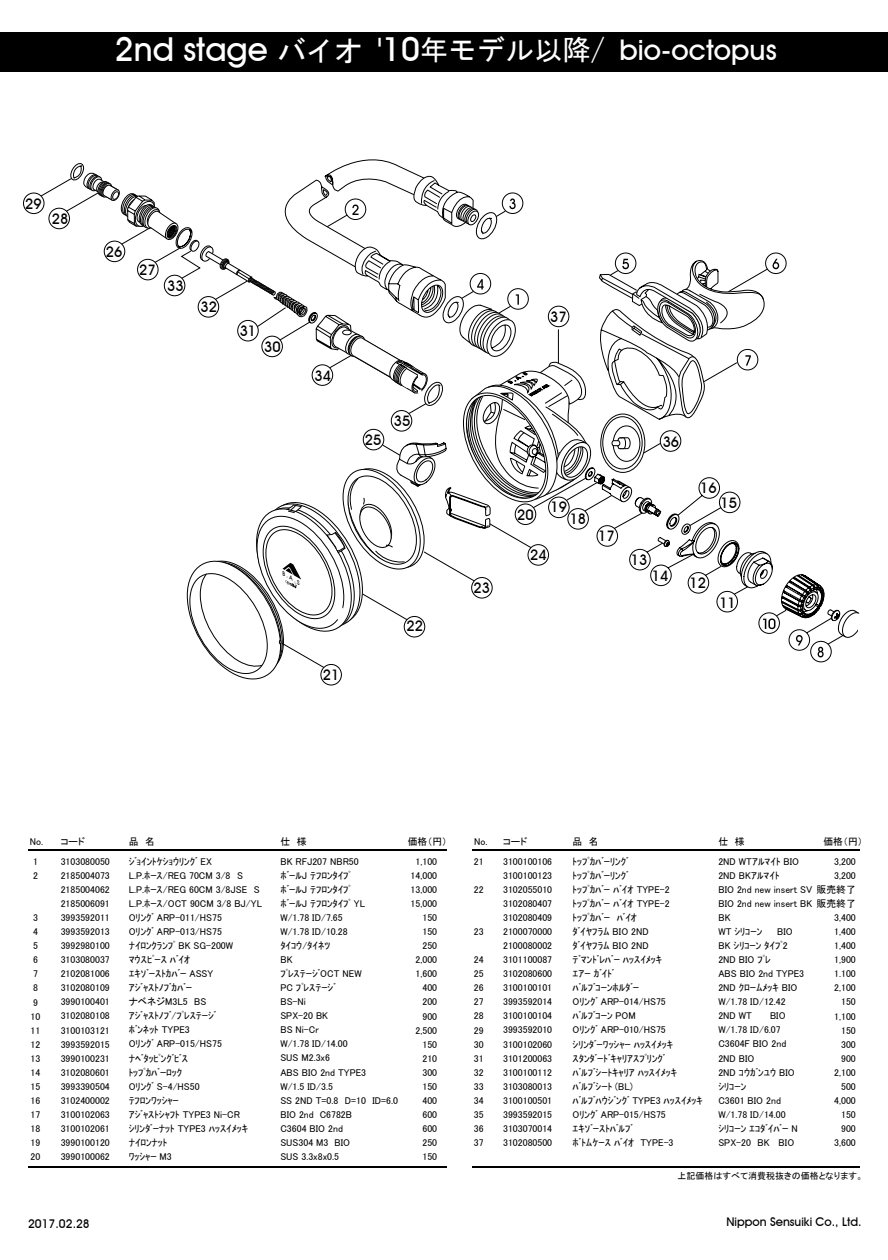
<style>
.page{position:relative;width:888px;height:1260px;background:#fff}
.page>*{position:absolute;margin:0;border:0;box-sizing:border-box;transform-origin:0 0}
.t1{font:500 33px "Avant Garde IT Cby BT";color:#fff}
.t2{font:500 14.55px "Avant Garde IT Cby BT";color:#000}
.t3{font:500 12px "Avant Garde IT Cby BT";color:#000}
.t4{font:9.9px/14.1px "MS P Gothic";color:#000}
.t5{font:9px "MS P Gothic";color:#000}
.t6{font:italic 500 5.25px "Avant Garde IT Cby BT";color:#000;scale:1.15 1}
.s1{font-family:"MS Gothic";font-weight:400;font-size:28.5px}
.s2{font-size:28.5px}
</style>
<div class="page">
<div style="left:0;top:32px;width:888px;height:39px;background:#000"></div>
<svg style="left:23px;top:162px;width:837px;height:524px"></svg>
<hr style="left:28px;top:850px;width:419px;height:1px;background:#000">
<hr style="left:472px;top:850px;width:388px;height:1px;background:#000">
<hr style="left:28px;top:1166px;width:419px;height:2px;background:#000">
<hr style="left:472px;top:1166px;width:388px;height:2px;background:#000">
<h1 class="t1" style="left:115px;top:29px;width:663px">2nd stage <span class="s1">バイオ</span> '10<span class="s1">年モデル以降/</span> <span class="s2">bio-octopus</span></h1>
<h2 class="t2" style="left:25px;top:195px;width:18px">29</h2>
<h2 class="t2" style="left:52px;top:210px;width:18px">28</h2>
<h2 class="t2" style="left:106px;top:243px;width:18px">26</h2>
<h2 class="t2" style="left:139px;top:261px;width:18px">27</h2>
<h2 class="t2" style="left:167px;top:277px;width:18px">33</h2>
<h2 class="t2" style="left:200px;top:298px;width:18px">32</h2>
<h2 class="t2" style="left:240px;top:322px;width:18px">31</h2>
<h2 class="t2" style="left:264px;top:338px;width:18px">30</h2>
<h2 class="t2" style="left:314px;top:367px;width:18px">34</h2>
<h2 class="t2" style="left:365px;top:431px;width:18px">25</h2>
<h2 class="t2" style="left:394px;top:412px;width:18px">35</h2>
<p class="t6" style="left:285px;top:571px;width:19px;rotate:30deg">B . A . S</p>
<h2 class="t2" style="left:323px;top:666px;width:18px">21</h2>
<h2 class="t2" style="left:406px;top:617px;width:18px">22</h2>
<h2 class="t2" style="left:550px;top:308px;width:18px">37</h2>
<h2 class="t2" style="left:474px;top:579px;width:18px">23</h2>
<h2 class="t2" style="left:517px;top:506px;width:18px">20</h2>
<h2 class="t2" style="left:550px;top:498px;width:18px">19</h2>
<h2 class="t2" style="left:570px;top:510px;width:18px">18</h2>
<h2 class="t2" style="left:530px;top:546px;width:18px">24</h2>
<h2 class="t2" style="left:598px;top:527px;width:18px">17</h2>
<h2 class="t2" style="left:663px;top:433px;width:18px">36</h2>
<h2 class="t2" style="left:700px;top:479px;width:18px">16</h2>
<h2 class="t2" style="left:721px;top:494px;width:18px">15</h2>
<h2 class="t2" style="left:631px;top:551px;width:18px">13</h2>
<h2 class="t2" style="left:652px;top:567px;width:18px">14</h2>
<h2 class="t2" style="left:689px;top:574px;width:18px">12</h2>
<h2 class="t2" style="left:719px;top:594px;width:18px">11</h2>
<p class="t4" style="left:30px;top:834px;width:57px">No. コード</p>
<p class="t4" style="left:129px;top:834px;width:28px">品　名</p>
<p class="t4" style="left:280px;top:834px;width:28px">仕　様</p>
<p class="t4" style="left:408px;top:834px;width:41px">価格（円）</p>
<p class="t4" style="left:474px;top:834px;width:55px">No. コード</p>
<p class="t4" style="left:573px;top:834px;width:28px">品　名</p>
<p class="t4" style="left:718px;top:834px;width:28px">仕　様</p>
<p class="t4" style="left:823px;top:834px;width:41px">価格（円）</p>
<p class="t4" style="left:33px;top:854px;width:6px">1<br>2</p>
<p class="t4" style="left:31px;top:911px;width:11px">3<br>4<br>5<br>6<br>7<br>8<br>9<br>10<br>11<br>12<br>13<br>14<br>15<br>16<br>17<br>18<br>19<br>20</p>
<p class="t4" style="left:129px;top:854px;width:135px">ｼﾞｮｲﾝﾄｹｼｮｳﾘﾝｸﾞ EX<br>L.P.ﾎｰｽ/REG 70CM 3/8　S<br>L.P.ﾎｰｽ/REG 60CM 3/8JSE　S<br>L.P.ﾎｰｽ/OCT 90CM 3/8 BJ/YL<br>Oﾘﾝｸﾞ ARP-011/HS75<br>Oﾘﾝｸﾞ ARP-013/HS75<br>ﾅｲﾛﾝｸﾗﾝﾌﾟ BK SG-200W<br>ﾏｳｽﾋﾟｰｽ ﾊﾞｲｵ<br>ｴｷｿﾞｰｽﾄｶﾊﾞｰ ASSY<br>ｱｼﾞｬｽﾄﾉﾌﾞｶﾊﾞｰ<br>ナベネジM3L5　BS<br>ｱｼﾞｬｽﾄﾉﾌﾞ/ﾌﾟﾚｽﾃｰｼﾞ<br>ﾎﾞﾝﾈｯﾄ TYPE3<br>Oﾘﾝｸﾞ ARP-015/HS75<br>ﾅﾍﾞﾀｯﾋﾟﾝｸﾞﾋﾞｽ<br>ﾄｯﾌﾟｶﾊﾞｰﾛｯｸ<br>Oﾘﾝｸﾞ S-4/HS50<br>ﾃﾌﾛﾝﾜｯｼｬｰ<br>ｱｼﾞｬｽﾄｼｬﾌﾄ TYPE3 Ni-CR<br>ｼﾘﾝﾀﾞｰﾅｯﾄ TYPE3 ﾊｯｽｲﾒｯｷ<br>ﾅｲﾛﾝﾅｯﾄ<br>ﾜｯｼｬｰ M3</p>
<p class="t4" style="left:280px;top:854px;width:119px">BK RFJ207 NBR50<br>ﾎﾞｰﾙJ ﾃﾌﾛﾝﾀｲﾌﾟ<br>ﾎﾞｰﾙJ ﾃﾌﾛﾝﾀｲﾌﾟ<br>ﾎﾞｰﾙJ ﾃﾌﾛﾝﾀｲﾌﾟ YL<br>W/1.78 ID/7.65<br>W/1.78 ID/10.28<br>ﾀｲｺｳ/ﾀｲﾈﾂ<br>BK<br>ﾌﾟﾚｽﾃｰｼﾞOCT NEW<br>PC ﾌﾟﾚｽﾃｰｼﾞ<br>BS-Ni<br>SPX-20 BK<br>BS Ni-Cr<br>W/1.78 ID/14.00<br>SUS M2.3x6<br>ABS BIO 2nd TYPE3<br>W/1.5 ID/3.5<br>SS 2ND T=0.8　D=10　ID=6.0<br>BIO 2nd C6782B<br>C3604 BIO 2nd<br>SUS304 M3 BIO<br>SUS 3.3x8x0.5</p>
<p class="t4" style="left:503px;top:854px;width:51px;text-align:justify">3100100106<br>3100100123<br>3102055010<br>3102080407<br>3102080409<br>2100070000<br>2100080002<br>3101100087<br>3102080600<br>3100100101<br>3993592014<br>3100100104<br>3993592010<br>3100102060<br>3101200063<br>3100100112<br>3103080013<br>3100100501<br>3993592015<br>3103070014<br>3102080500</p>
<p class="t4" style="left:573px;top:854px;width:132px">ﾄｯﾌﾟｶﾊﾞｰﾘﾝｸﾞ<br>ﾄｯﾌﾟｶﾊﾞｰﾘﾝｸﾞ<br>ﾄｯﾌﾟｶﾊﾞｰ ﾊﾞｲｵ TYPE-2<br>ﾄｯﾌﾟｶﾊﾞｰ ﾊﾞｲｵ TYPE-2<br>ﾄｯﾌﾟｶﾊﾞｰ　ﾊﾞｲｵ<br>ﾀﾞｲﾔﾌﾗﾑ BIO 2ND<br>ﾀﾞｲﾔﾌﾗﾑ BIO 2ND<br>ﾃﾞﾏﾝﾄﾞﾚﾊﾞｰ ﾊｯｽｲﾒｯｷ<br>ｴｱｰ ｶﾞｲﾄﾞ<br>ﾊﾞﾙﾌﾞｺｰﾝﾎﾙﾀﾞｰ<br>Oﾘﾝｸﾞ ARP-014/HS75<br>ﾊﾞﾙﾌﾞｺｰﾝ POM<br>Oﾘﾝｸﾞ ARP-010/HS75<br>ｼﾘﾝﾀﾞｰﾜｯｼｬｰ ﾊｯｽｲﾒｯｷ<br>ｽﾀﾝﾀﾞｰﾄﾞｷｬﾘｱｽﾌﾟﾘﾝｸﾞ<br>ﾊﾞﾙﾌﾞｼｰﾄｷｬﾘｱ ﾊｯｽｲﾒｯｷ<br>ﾊﾞﾙﾌﾞｼｰﾄ (BL)<br>ﾊﾞﾙﾌﾞﾊｳｼﾞﾝｸﾞ TYPE3 ﾊｯｽｲﾒｯｷ<br>Oﾘﾝｸﾞ ARP-015/HS75<br>ｴｷｿﾞｰｽﾄﾊﾞﾙﾌﾞ<br>ﾎﾞﾄﾑｹｰｽ ﾊﾞｲｵ TYPE-3</p>
<p class="t4" style="left:718px;top:854px;width:82px">2ND WTｱﾙﾏｲﾄ BIO<br>2ND BKｱﾙﾏｲﾄ</p>
<p class="t4" style="left:61px;top:854px;width:51px;text-align:justify">3103080050<br>2185004073<br>2185004062<br>2185006091<br>3993592011<br>3993592013<br>3992980100<br>3103080037<br>2102081006<br>3102080109<br>3990100401<br>3102080108<br>3100103121<br>3993592015<br>3990100231<br>3102080601<br>3993390504<br>3102400002<br>3100102063<br>3100102061<br>3990100120<br>3990100062</p>
<p class="t4" style="left:474px;top:854px;width:11px">21</p>
<p class="t4" style="left:411px;top:854px;width:28px;text-align:right">1,100<br>14,000<br>13,000<br>15,000<br>150<br>150<br>250<br>2,000<br>1,600<br>400<br>200<br>900<br>2,500<br>150<br>210<br>300<br>150<br>400<br>600<br>600<br>250<br>150</p>
<p class="t4" style="left:718px;top:854px;width:139px;text-align:right">3,200<br>3,200<br>BIO 2nd new insert SV 販売終了<br>BIO 2nd new insert BK 販売終了<br>3,400<br>1,400<br>1,400<br>1,900<br>1.100<br>2,100<br>150<br>1,100<br>150<br>300<br>900<br>2,100<br>500<br>4,000<br>150<br>900<br>3,600</p>
<p class="t4" style="left:474px;top:882px;width:11px">22</p>
<p class="t4" style="left:474px;top:925px;width:11px">23</p>
<p class="t4" style="left:474px;top:953px;width:11px;text-align:justify">24<br>25<br>26<br>27<br>28<br>29<br>30<br>31<br>32<br>33<br>34<br>35<br>36<br>37</p>
<p class="t4" style="left:718px;top:911px;width:45px">BK<br>WT ｼﾘｺｰﾝ</p>
<p class="t4" style="left:718px;top:925px;width:87px;text-indent:59px">BIO<br>BK ｼﾘｺｰﾝ ﾀｲﾌﾟ2<br>2ND BIO ﾌﾟﾚ<br>ABS BIO 2nd TYPE3<br>2ND ｸﾛｰﾑﾒｯｷ BIO<br>W/1.78 ID/12.42<br>2ND WT</p>
<p class="t4" style="left:718px;top:1009px;width:81px;text-indent:52px">BIO<br>W/1.78 ID/6.07<br>C3604F BIO 2nd<br>2ND BIO<br>2ND ｺｳｶﾞﾝﾕｳ BIOｼﾘｺｰﾝ<br>C3601 BIO 2nd<br>W/1.78 ID/14.00<br>ｼﾘｺｰﾝ ｴｺﾀﾞｲﾊﾞｰ N<br>SPX-20　BK BIO</p>
<p class="t5" style="left:677px;top:1171px;width:187px">上記価格はすべて消費税抜きの価格となります。</p>
<p class="t3" style="left:28px;top:1217px;width:63px">2017.02.28</p>
<p class="t3" style="left:726px;top:1214px;width:137px">Nippon Sensuiki Co., Ltd.</p>
</div>
